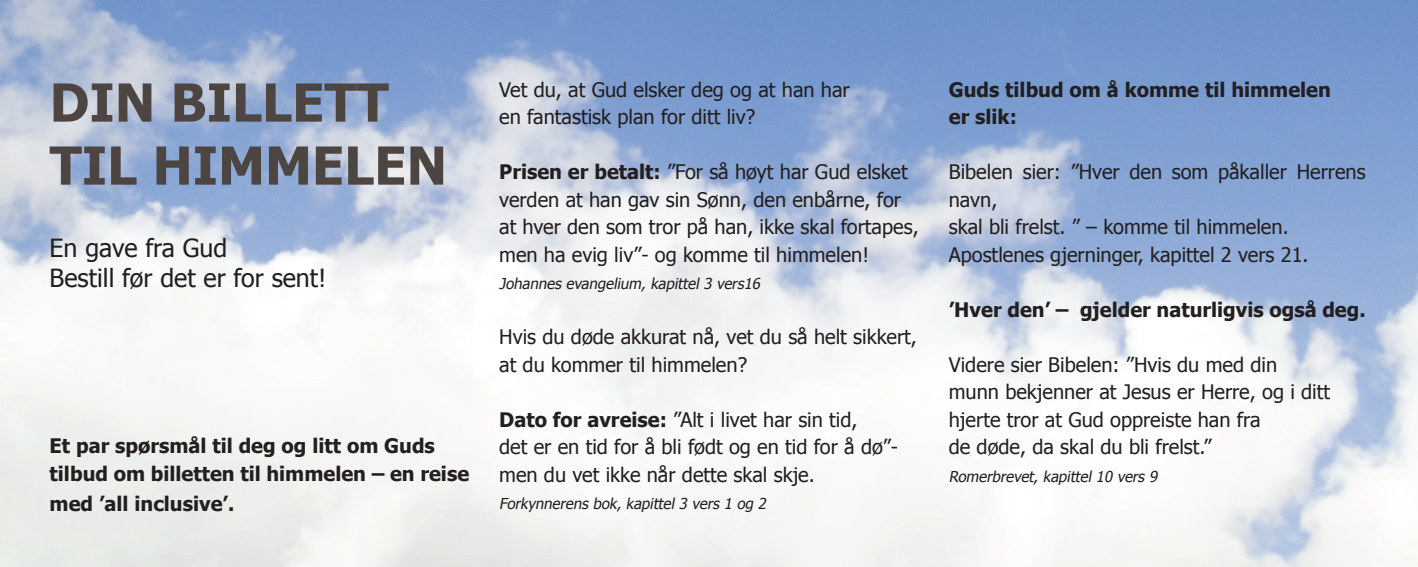
<style>
.page{position:relative;width:1418px;height:567px;background:#fff}
.page>*{position:absolute;margin:0;border:0;box-sizing:border-box;transform-origin:0 0}
.t1{font:700 52.5px/63px "Tahoma";color:#4d4542}
.t2{font:25px/30px "Tahoma";color:#231f20}
.t3{font:20px/27.5px "Tahoma";color:#231f20}
.t4{font:700 20px/27.5px "Tahoma";color:#231f20}
.t5{font:italic 15px "Tahoma";color:#231f20}
.s1{font-weight:700}
</style>
<div class="page">
<img style="left:0;top:0;width:1417px;height:567px">
<h1 class="t1" style="left:50px;top:68px;width:399px">DIN BILLETT<br>TIL HIMMELEN</h1>
<p class="t2" style="left:50px;top:231px;width:278px">En gave fra Gud<br>Bestill før det er for sent!</p>
<p class="t4" style="left:50px;top:431px;width:421px">Et par spørsmål til deg og litt om Guds tilbud om billetten til himmelen – en reise</p>
<p class="t4" style="left:50px;top:488px;width:186px">med ’all inclusive’.</p>
<p class="t3" style="left:499px;top:75px;width:352px">Vet du, at Gud elsker deg og at han har en fantastisk plan for ditt liv?</p>
<p class="t3" style="left:499px;top:157px;width:421px"><span class="s1">Prisen er betalt:</span> ”For så høyt har Gud elsket verden at han gav sin Sønn, den enbårne, for at hver den som tror på han, ikke skal fortapes, men ha evig liv”- og komme til himmelen!</p>
<p class="t5" style="left:499px;top:274px;width:266px">Johannes evangelium, kapittel 3 vers16</p>
<p class="t3" style="left:499px;top:322px;width:419px">Hvis du døde akkurat nå, vet du så helt sikkert, at du kommer til himmelen?</p>
<p class="t3" style="left:499px;top:405px;width:400px"><span class="s1">Dato for avreise:</span> ”Alt i livet har sin tid,<br>det er en tid for å bli født og en tid for å dø”- men du vet ikke når dette skal skje.</p>
<p class="t5" style="left:499px;top:494px;width:272px">Forkynnerens bok, kapittel 3 vers 1 og 2</p>
<p class="t4" style="left:948px;top:74px;width:384px">Guds tilbud om å komme til himmelen er slik:</p>
<p class="t3" style="left:948px;top:157px;width:418px">Bibelen sier: ”Hver den som påkaller Herrens navn,<br>skal bli frelst. ” – komme til himmelen.<br>Apostlenes gjerninger, kapittel 2 vers 21.</p>
<p class="t4" style="left:948px;top:294px;width:418px">’Hver den’ – gjelder naturligvis også deg.</p>
<p class="t3" style="left:948px;top:350px;width:383px">Videre sier Bibelen: ”Hvis du med din munn bekjenner at Jesus er Herre, og i ditt hjerte tror at Gud oppreiste han fra<br>de døde, da skal du bli frelst.”</p>
<p class="t5" style="left:948px;top:466px;width:213px">Romerbrevet, kapittel 10 vers 9</p>
</div>
